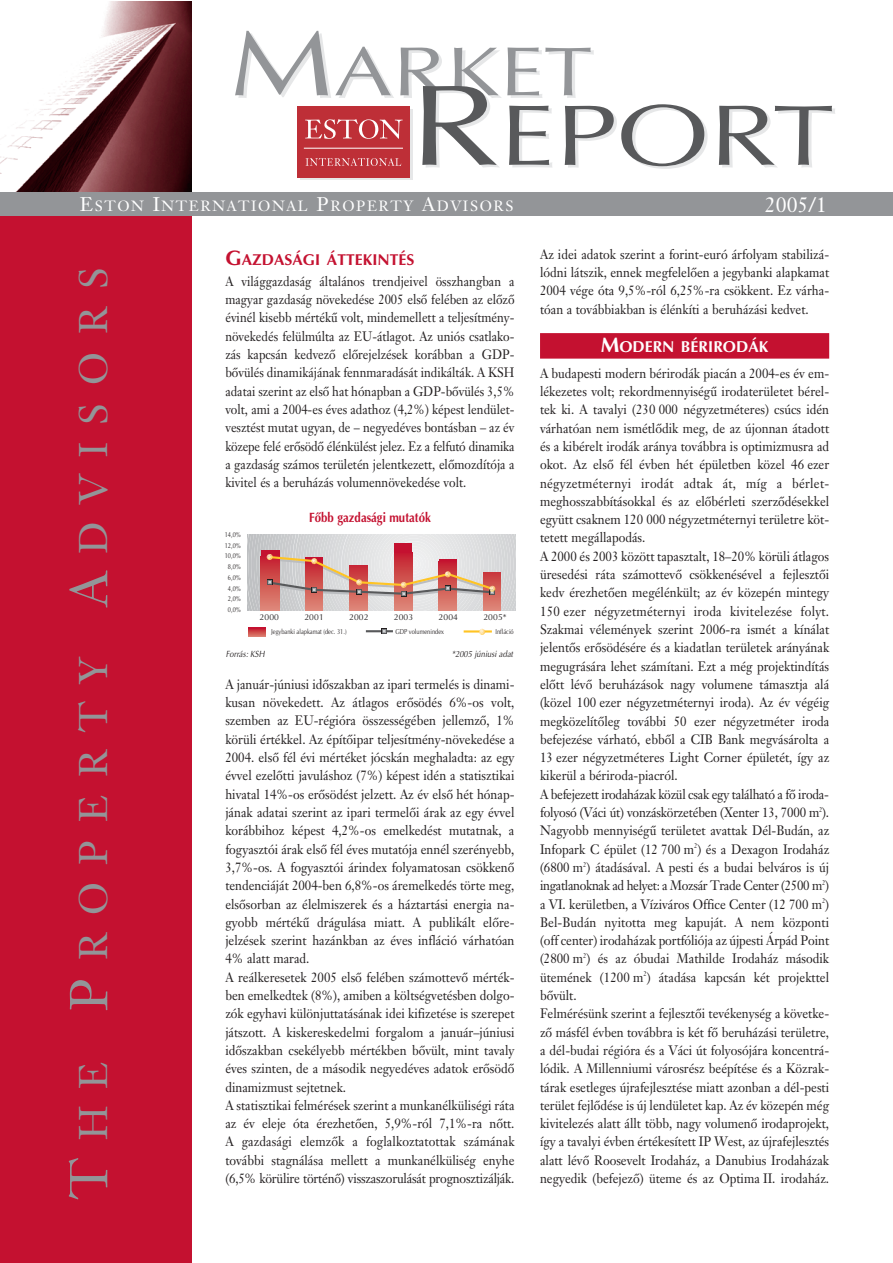
<style>
.page{position:relative;width:893px;height:1263px;background:#fff}
.page>*{position:absolute;margin:0;border:0;box-sizing:border-box;transform-origin:0 0}
.t1{font:52.5px "Totfalusi";color:#939598}
.t2{font:39.3px "Totfalusi";letter-spacing:.45em;color:#939598}
.t3{font:21px "Totfalusi";color:#fff}
.t4{font:15.75px "Optima H Bold";color:#c41130}
.t5{font:15.75px "Optima H Bold";color:#fff}
.t6{font:14.7px "Totfalusi";letter-spacing:.11em;color:#fff}
.t7{font:13.5px/18.3px "Totfalusi";color:#231f20;scale:.92 1}
.t8{font:13.5px/18.3px "Totfalusi";color:#231f20;text-align:justify;scale:.9 1}
.t9{font:13.5px "Optima H Bold";color:#c41130;scale:.85 1}
.t10{font:9px "Optima H Oblique";color:#231f20;scale:.85 1}
.t11{font:8.55px "Optima H";letter-spacing:.015em;color:#231f20}
.t12{font:7.05px/10.8px "Optima H";color:#231f20;text-align:center;scale:.8 1}
.s1{font-size:19.5px}
.s2{font-size:21px}
.s3{font-size:52.5px}
</style>
<div class="page">
<svg style="left:507px;top:48px;width:87px;height:50px"></svg>
<svg style="left:509px;top:106px;width:43px;height:62px"></svg>
<svg style="left:565px;top:104px;width:143px;height:65px"></svg>
<svg style="left:719px;top:106px;width:116px;height:62px"></svg>
<div style="left:301px;top:110px;width:112px;height:70px;background:#e6e7e8"></div>
<div style="left:298px;top:107px;width:112px;height:71px;background:#be2f37"></div>
<svg style="left:235px;top:31px;width:266px;height:137px"></svg>
<div style="left:0;top:1px;width:191px;height:1262px;background:#c41130"></div>
<img style="left:0;top:1px;width:191px;height:192px">
<div style="left:0;top:193px;width:893px;height:23px;background:#939598"></div>
<div style="left:540px;top:333px;width:289px;height:26px;background:#c41130"></div>
<hr style="left:366px;top:630px;width:27px;height:2px;background:#58595b">
<svg style="left:382px;top:629px;width:5px;height:5px"></svg>
<hr style="left:464px;top:630px;width:28px;height:2px;background:#ffc424">
<svg style="left:479px;top:629px;width:6px;height:6px"></svg>
<svg style="left:248px;top:535px;width:267px;height:75px;background:#d4b3af"></svg>
<svg style="left:248px;top:629px;width:18px;height:8px"></svg>
<svg style="left:248px;top:628px;width:18px;height:1px"></svg>
<p class="t6" style="left:80px;top:200px;width:435px"><span class="s1">E</span>STON <span class="s1">I</span>NTERNATIONAL <span class="s1">P</span>ROPERTY <span class="s1">A</span>DVISORS</p>
<h3 class="t3" style="left:765px;top:197px;width:64px">2005/1</h3>
<p class="t4" style="left:225px;top:253px;width:191px"><span class="s2">G</span>AZDASÁGI ÁTTEKINTÉS</p>
<p class="t8" style="left:225px;top:273px;width:323px">A világgazdaság általános trendjeivel összhangban a magyar gazdaság növekedése 2005 elsô felében az elôzô évinél kisebb mértékû volt, mindemellett a teljesítmény&shy;növekedés felülmúlta az EU-átlagot. Az uniós csatlako&shy;zás kapcsán kedvezô elôrejelzések korábban a GDP&shy;bôvülés dinamikájának fennmaradását indikálták. A KSH adatai szerint az elsô hat hónapban a GDP-bôvülés 3,5% volt, ami a 2004-es éves adathoz (4,2%) képest lendület&shy;vesztést mutat ugyan, de – negyedéves bontásban – az év közepe felé erôsödô élénkülést jelez. Ez a felfutó dinamika a gazdaság számos területén jelentkezett, elômozdítója a kivitel és a beruházás volumennövekedése volt.</p>
<p class="t9" style="left:309px;top:511px;width:145px">Fôbb gazdasági mutatók</p>
<p class="t7" style="left:540px;top:246px;width:316px;text-align:justify">Az idei adatok szerint a forint-euró árfolyam stabilizá&shy;lódni látszik, ennek megfelelôen a jegybanki alapkamat 2004 vége óta 9,5%-ról 6,25%-ra csökkent. Ez várha&shy;tóan a továbbiakban is élénkíti a beruházási kedvet.</p>
<p class="t5" style="left:601px;top:340px;width:169px"><span class="s2">M</span>ODERN BÉRIRODÁK</p>
<p class="t7" style="left:540px;top:365px;width:316px">A budapesti modern bérirodák piacán a 2004-es év em&shy;lékezetes volt; rekordmennyiségû irodaterületet bérel&shy;tek ki. A tavalyi (230 000 négyzetméteres) csúcs idén várhatóan nem ismétlôdik meg, de az újonnan átadott és a kibérelt irodák aránya továbbra is optimizmusra ad okot. Az elsô fél évben hét épületben közel 46 ezer négyzetméternyi irodát adtak át, míg a bérlet&shy;meghosszabbításokkal és az elôbérleti szerzôdésekkel együtt csaknem 120 000 négyzetméternyi területre köt&shy;tetett megállapodás.<br>A 2000 és 2003 között tapasztalt, 18–20% körüli átlagos üresedési ráta számottevô csökkenésével a fejlesztôi kedv érezhetôen megélénkült; az év közepén mintegy 150 ezer négyzetméternyi iroda kivitelezése folyt.<br>Szakmai vélemények szerint 2006-ra ismét a kínálat jelentôs erôsödésére és a kiadatlan területek arányának megugrására lehet számítani. Ezt a még projektindítás elôtt lévô beruházások nagy volumene támasztja alá (közel 100 ezer négyzetméternyi iroda). Az év végéig megközelítôleg további 50 ezer négyzetméter iroda befejezése várható, ebbôl a CIB Bank megvásárolta a 13 ezer négyzetméteres Light Corner épületét, így az kikerül a bériroda-piacról.<br>A befejezett irodaházak közül csak egy található a fô iroda&shy;folyosó (Váci út) vonzáskörzetében (Xenter 13, 7000 m<sup>2</sup>).<br>Nagyobb mennyiségû területet avattak Dél-Budán, az Infopark C épület (12 700 m<sup>2</sup>) és a Dexagon Irodaház (6800 m<sup>2</sup>) átadásával. A pesti és a budai belváros is új ingatlanoknak ad helyet: a Mozsár Trade Center (2500 m<sup>2</sup>) a VI. kerületben, a Víziváros Office Center (12 700 m<sup>2</sup>)<br>Bel-Budán nyitotta meg kapuját. A nem központi (off center) irodaházak portfóliója az újpesti Árpád Point (2800 m<sup>2</sup>) és az óbudai Mathilde Irodaház második ütemének (1200 m<sup>2</sup>) átadása kapcsán két projekttel bôvült.<br>Felmérésünk szerint a fejlesztôi tevékenység a követke&shy;zô másfél évben továbbra is két fô beruházási területre, a dél-budai régióra és a Váci út folyosójára koncentrá&shy;lódik. A Millenniumi városrész beépítése és a Közrak&shy;tárak esetleges újrafejlesztése miatt azonban a dél-pesti terület fejlôdése is új lendületet kap. Az év közepén még kivitelezés alatt állt több, nagy volumenô irodaprojekt, így a tavalyi évben értékesített IP West, az újrafejlesztés alatt lévô Roosevelt Irodaház, a Danubius Irodaházak</p>
<h2 class="t2" style="left:78px;top:1140px;width:875px;rotate:-90deg">HE <span class="s3">P</span>ROPERTY <span class="s3">A</span>DVISORS</h2>
<p class="t12" style="left:225px;top:530px;width:22px">14,0%<br>12,0%<br>10,0%<br>8,0%<br>6,0%<br>4,0%<br>2,0%<br>0,0%</p>
<p class="t11" style="left:260px;top:614px;width:21px">2000</p>
<p class="t11" style="left:304px;top:614px;width:21px">2001</p>
<p class="t11" style="left:349px;top:614px;width:21px">2002</p>
<p class="t11" style="left:394px;top:614px;width:21px">2003</p>
<p class="t11" style="left:439px;top:614px;width:21px">2004</p>
<p class="t11" style="left:483px;top:614px;width:25px">2005*</p>
<p class="t12" style="left:271px;top:627px;width:96px">Jegybanki alapkamat (dec. 31.)</p>
<p class="t10" style="left:226px;top:650px;width:47px">Forrás: KSH</p>
<p class="t10" style="left:452px;top:650px;width:74px">*2005 júniusi adat</p>
<p class="t12" style="left:395px;top:627px;width:62px">GDP volumenindex</p>
<p class="t12" style="left:495px;top:627px;width:24px">Infláció</p>
<p class="t7" style="left:225px;top:676px;width:316px">A január-júniusi idôszakban az ipari termelés is dinami&shy;kusan növekedett. Az átlagos erôsödés 6%-os volt, szemben az EU-régióra összességében jellemzô, 1% körüli értékkel. Az építôipar teljesítmény-növekedése a 2004. elsô fél évi mértéket jócskán meghaladta: az egy évvel ezelôtti javuláshoz (7%) képest idén a statisztikai hivatal 14%-os erôsödést jelzett. Az év elsô hét hónap&shy;jának adatai szerint az ipari termelôi árak az egy évvel korábbihoz képest 4,2%-os emelkedést mutatnak, a fogyasztói árak elsô fél éves mutatója ennél szerényebb, 3,7%-os. A fogyasztói árindex folyamatosan csökkenô tendenciáját 2004-ben 6,8%-os áremelkedés törte meg, elsôsorban az élelmiszerek és a háztartási energia na&shy;gyobb mértékû drágulása miatt. A publikált elôre&shy;jelzések szerint hazánkban az éves infláció várhatóan 4% alatt marad.<br>A reálkeresetek 2005 elsô felében számottevô mérték&shy;ben emelkedtek (8%), amiben a költségvetésben dolgo&shy;zók egyhavi különjuttatásának idei kifizetése is szerepet játszott. A kiskereskedelmi forgalom a január–júniusi idôszakban csekélyebb mértékben bôvült, mint tavaly éves szinten, de a második negyedéves adatok erôsödô dinamizmust sejtetnek.<br>A statisztikai felmérések szerint a munkanélküliségi ráta az év eleje óta érezhetôen, 5,9%-ról 7,1%-ra nôtt.<br>A gazdasági elemzôk a foglalkoztatottak számának további stagnálása mellett a munkanélküliség enyhe (6,5% körülire történô) visszaszorulását prognosztizálják.</p>
<h1 class="t1" style="left:68px;top:1199px;width:43px;rotate:-90deg">T</h1>
<p class="t7" style="left:540px;top:1170px;width:316px">negyedik (befejezô) üteme és az Optima II. irodaház.</p>
</div>
